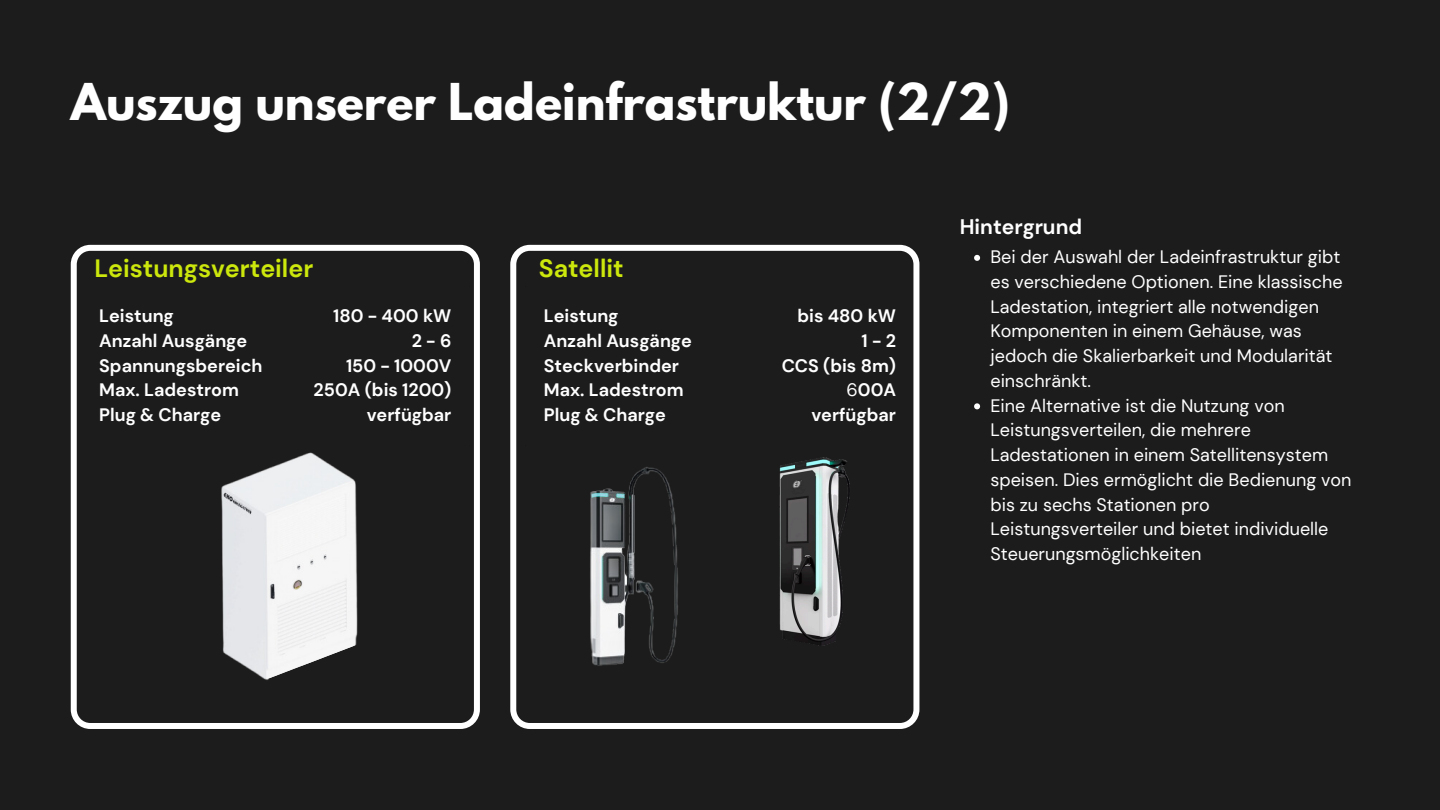
<style>
.page{position:relative;width:1440px;height:810px;background:#1c1c1c}
.page>*{position:absolute;margin:0;border:0;box-sizing:border-box;transform-origin:0 0}
.t1{font:700 45px "League Spartan";color:#fff}
.t2{font:700 25px "DM Sans";color:#cce70c}
.t3{font:700 21px "DM Sans";color:#fff}
.t4{font:18px/24.8px "DM Sans";color:#fff}
.t5{font:700 18px "DM Sans";color:#fff}
.s1{font-weight:400}
</style>
<div class="page">
<svg style="left:71px;top:245px;width:409px;height:484px"></svg>
<img style="left:919px;top:434px;width:1px;height:244px">
<svg style="left:974px;top:255px;width:6px;height:6px"></svg>
<svg style="left:974px;top:403px;width:6px;height:6px"></svg>
<svg style="left:510px;top:245px;width:409px;height:484px"></svg>
<p class="t1" style="left:71px;top:80px;width:941px">Auszug unserer Ladeinfrastruktur (2/2)</p>
<p class="t2" style="left:94px;top:253px;width:220px">Leistungsverteiler</p>
<p class="t2" style="left:539px;top:253px;width:86px">Satellit</p>
<h2 class="t5" style="left:99px;top:304px;width:76px">Leistung</h2>
<p class="t5" style="left:99px;top:329px;width:150px">Anzahl Ausgänge</p>
<p class="t5" style="left:99px;top:354px;width:165px">Spannungsbereich</p>
<p class="t5" style="left:99px;top:378px;width:141px">Max. Ladestrom</p>
<p class="t5" style="left:99px;top:403px;width:123px">Plug &amp; Charge</p>
<p class="t5" style="left:333px;top:304px;width:120px">180 - 400 kW</p>
<p class="t5" style="left:412px;top:329px;width:41px">2-6</p>
<p class="t5" style="left:346px;top:354px;width:107px">150 - 1000V</p>
<p class="t5" style="left:314px;top:378px;width:139px">250A (bis 1200)</p>
<p class="t5" style="left:367px;top:403px;width:86px">verfügbar</p>
<p class="t5" style="left:544px;top:304px;width:76px">Leistung</p>
<p class="t5" style="left:544px;top:329px;width:150px">Anzahl Ausgänge</p>
<h2 class="t5" style="left:544px;top:354px;width:137px">Steckverbinder</h2>
<p class="t5" style="left:544px;top:378px;width:141px">Max. Ladestrom</p>
<p class="t5" style="left:544px;top:403px;width:123px">Plug &amp; Charge</p>
<p class="t5" style="left:797px;top:304px;width:100px">bis 480 kW</p>
<p class="t5" style="left:862px;top:329px;width:36px">1-2</p>
<p class="t5" style="left:782px;top:354px;width:116px">CCS (bis 8m)</p>
<p class="t5" style="left:847px;top:378px;width:51px"><span class="s1">6</span>00A</p>
<p class="t5" style="left:811px;top:403px;width:86px">verfügbar</p>
<h3 class="t3" style="left:960px;top:213px;width:124px">Hintergrund</h3>
<p class="t4" style="left:990px;top:245px;width:354px">Bei der Auswahl der Ladeinfrastruktur gibt es verschiedene Optionen. Eine klassische Ladestation, integriert alle notwendigen Komponenten in einem Gehäuse, was jedoch die Skalierbarkeit und Modularität einschränkt.</p>
<p class="t4" style="left:990px;top:393px;width:363px">Eine Alternative ist die Nutzung von Leistungsverteilen, die mehrere Ladestationen in einem Satellitensystem speisen. Dies ermöglicht die Bedienung von bis zu sechs Stationen pro Leistungsverteiler und bietet individuelle Steuerungsmöglichkeiten</p>
</div>
